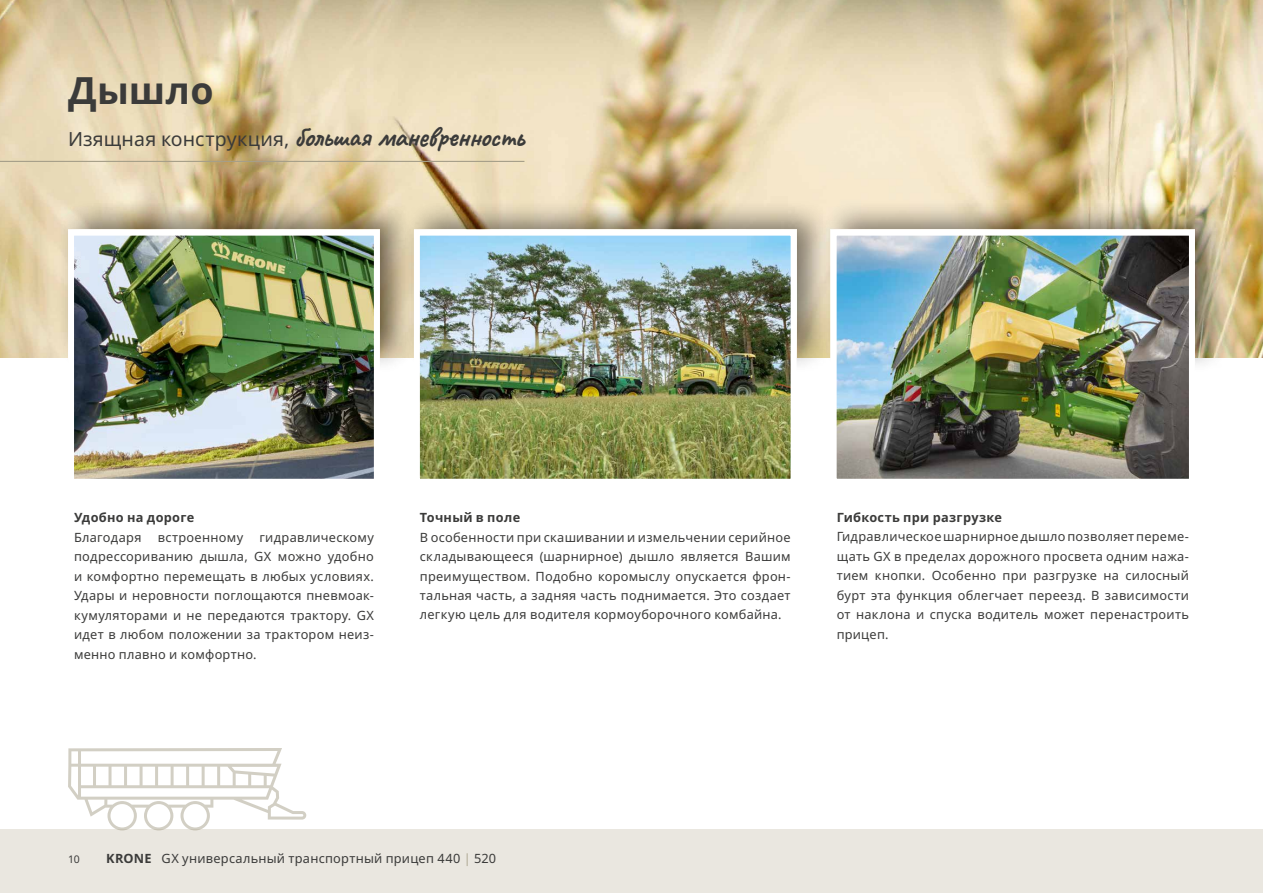
<style>
.page{position:relative;width:1263px;height:893px;background:#fff}
.page>*{position:absolute;margin:0;border:0;box-sizing:border-box;transform-origin:0 0}
.t1{font:700 37.5px "Noto Sans";letter-spacing:.01em;color:#3b3b3a}
.t2{font:700 28.5px "Caveat";letter-spacing:-.03em;color:#3b3b3a}
.t3{font:12.75px/19.5px "Noto Sans";letter-spacing:.02em;color:#3b3b3a;text-align:justify}
.t4{font:700 12.75px "Noto Sans";letter-spacing:.025em;color:#3b3b3a}
.t5{font:10.5px "Noto Sans";color:#3b3b3a}
.s1{font-family:"Noto Sans";font-weight:400;font-size:19.5px}
.s2{font-weight:700}
.s3{color:#b0a994}
</style>
<div class="page">
<div style="left:0;top:829px;width:1263px;height:64px;background:#eae7e0"></div>
<img style="left:0;top:0;width:1262px;height:357px">
<div style="left:820px;top:199px;width:411px;height:175px;background:#000;opacity:.75"></div>
<div style="left:404px;top:199px;width:429px;height:175px;background:#000;opacity:.75"></div>
<div style="left:58px;top:199px;width:358px;height:175px;background:#000;opacity:.75"></div>
<img style="left:65px;top:227px;width:318px;height:252px">
<img style="left:411px;top:227px;width:389px;height:252px">
<img style="left:828px;top:227px;width:370px;height:252px">
<img style="left:1262px;top:0;width:1px;height:358px">
<svg style="left:68px;top:748px;width:238px;height:82px"></svg>
<hr style="left:0;top:161px;width:524px;height:1px;background:#a69f89">
<h1 class="t1" style="left:68px;top:69px;width:147px">Дышло</h1>
<h2 class="t2" style="left:68px;top:118px;width:458px"><span class="s1">Изящная конструкция,</span> большая маневренность</h2>
<p class="t4" style="left:74px;top:510px;width:122px">Удобно на дороге</p>
<p class="t3" style="left:74px;top:527px;width:69px">Благодаря</p>
<p class="t3" style="left:158px;top:527px;width:87px">встроенному</p>
<p class="t3" style="left:74px;top:527px;width:301px;text-indent:185px">гидравлическому подрессориванию дышла, GX можно удобно и комфортно перемещать в любых условиях.<br>Удары и неровности поглощаются пневмоак&shy;кумуляторами и не передаются трактору. GX идет в любом положении за трактором неиз&shy;менно плавно и комфортно.</p>
<p class="t4" style="left:420px;top:510px;width:102px">Точный в поле</p>
<p class="t3" style="left:420px;top:527px;width:372px">В особенности при скашивании и измельчении серийное складывающееся (шарнирное) дышло является Вашим преимуществом. Подобно коромыслу опускается фрон&shy;тальная часть, а задняя часть поднимается. Это создает легкую цель для водителя кормоуборочного комбайна.</p>
<p class="t4" style="left:837px;top:510px;width:167px">Гибкость при разгрузке</p>
<p class="t3" style="left:837px;top:527px;width:354px">Гидравлическое шарнирное дышло позволяет переме&shy;щать GX в пределах дорожного просвета одним нажа&shy;тием кнопки. Особенно при разгрузке на силосный бурт эта функция облегчает переезд. В зависимости от наклона и спуска водитель может перенастроить прицеп.</p>
<p class="t5" style="left:68px;top:853px;width:13px">10</p>
<p class="t3" style="left:106px;top:849px;width:391px"><span class="s2">KRONE</span> GX универсальный транспортный прицеп 440 <span class="s3">|</span> 520</p>
</div>
